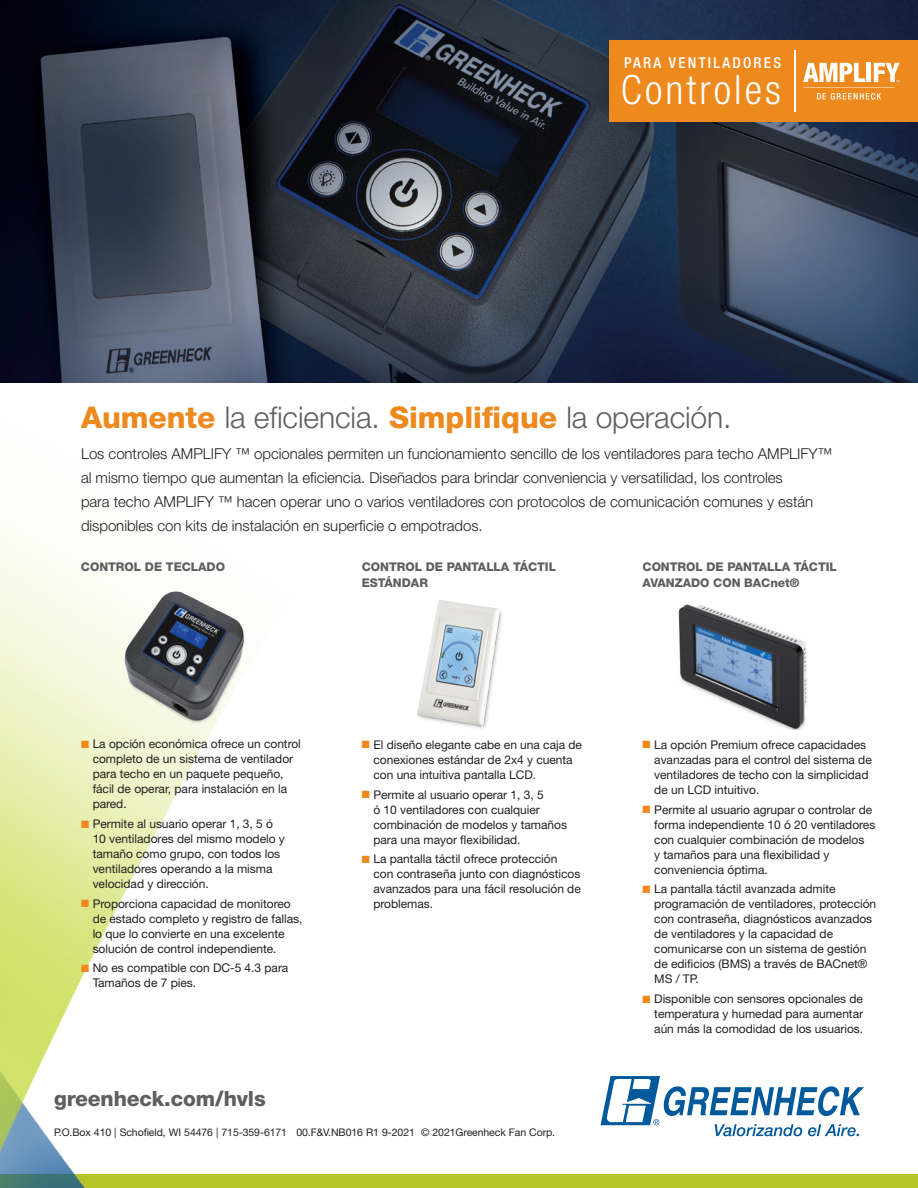
<style>
.page{position:relative;width:918px;height:1188px;background:#fff}
.page>*{position:absolute;margin:0;border:0;box-sizing:border-box;transform-origin:0 0}
.t1{font:300 condensed 40.5px "Helvetica Neue LT Std";letter-spacing:.075em;color:#fff}
.t2{font:300 30px "Helvetica Neue LT Std";letter-spacing:-.005em;color:#5f5f62}
.t3{font:800 21px "Helvetica Neue LT Std";letter-spacing:-.005em;color:#5f5f62}
.t4{font:300 15px/24px "Helvetica Neue LT Std";letter-spacing:-.005em;color:#231f20}
.t5{font:500 condensed 15px "Helvetica Neue LT Std";letter-spacing:.15em;color:#fff}
.t6{font:12px/15px "Helvetica Neue LT Std";letter-spacing:-.005em;color:#231f20}
.t7{font:800 12px/16.5px "Helvetica Neue LT Std";letter-spacing:-.005em;color:#5f5f62}
.t8{font:10.5px "Helvetica Neue LT Std";letter-spacing:-.01em;color:#231f20}
.s1{font-weight:800;color:#ed891d}
.s2{color:#ed891d}
</style>
<div class="page">
<img style="left:0;top:0;width:918px;height:382px">
<div style="left:0;top:1174px;width:918px;height:14px;background:#b5c527"></div>
<div style="left:609px;top:40px;width:309px;height:82px;background:#ed891d"></div>
<hr style="left:794px;top:50px;width:2px;height:62px;background:#fff">
<img style="left:0;top:520px;width:212px;height:668px">
<svg style="left:803px;top:63px;width:62px;height:19px"></svg>
<hr style="left:867px;top:63px;width:4px;height:19px;background:#fff">
<svg style="left:874px;top:63px;width:26px;height:19px"></svg>
<hr style="left:803px;top:87px;width:92px;height:1px;background:#fff">
<img style="left:85px;top:581px;width:160px;height:149px">
<img style="left:417px;top:600px;width:85px;height:129px">
<img style="left:678px;top:604px;width:129px;height:126px">
<svg style="left:817px;top:93px;width:64px;height:7px"></svg>
<svg style="left:601px;top:1076px;width:263px;height:60px"></svg>
<p class="t5" style="left:624px;top:53px;width:159px">PARA VENTILADORES</p>
<h1 class="t1" style="left:621px;top:66px;width:161px">Controles</h1>
<h2 class="t2" style="left:81px;top:399px;width:652px"><span class="s1">Aumente</span> la eficiencia. <span class="s1">Simplifique</span> la operación.</h2>
<p class="t4" style="left:81px;top:442px;width:753px">Los controles AMPLIFY ™ opcionales permiten un funcionamiento sencillo de los ventiladores para techo AMPLIFY™ al mismo tiempo que aumentan la eficiencia. Diseñados para brindar conveniencia y versatilidad, los controles<br>para techo AMPLIFY ™ hacen operar uno o varios ventiladores con protocolos de comunicación comunes y están disponibles con kits de instalación en superficie o empotrados.</p>
<p class="t7" style="left:81px;top:558px;width:146px">CONTROL DE TECLADO</p>
<p class="t7" style="left:362px;top:558px;width:196px">CONTROL DE PANTALLA TÁCTIL<br>ESTÁNDAR</p>
<p class="t7" style="left:643px;top:558px;width:196px">CONTROL DE PANTALLA TÁCTIL<br>AVANZADO CON BACnet®</p>
<p class="t6" style="left:93px;top:736px;width:210px;text-indent:-12px"><span class="s2">■</span> La opción económica ofrece un control completo de un sistema de ventilador para techo en un paquete pequeño, fácil de operar, para instalación en la pared.</p>
<p class="t6" style="left:93px;top:816px;width:194px;text-indent:-12px"><span class="s2">■</span> Permite al usuario operar 1, 3, 5 ó<br>10 ventiladores del mismo modelo y tamaño como grupo, con todos los ventiladores operando a la misma velocidad y dirección.</p>
<p class="t6" style="left:93px;top:896px;width:211px;text-indent:-12px"><span class="s2">■</span> Proporciona capacidad de monitoreo de estado completo y registro de fallas, lo que lo convierte en una excelente solución de control independiente.</p>
<p class="t6" style="left:93px;top:961px;width:197px;text-indent:-12px"><span class="s2">■</span> No es compatible con DC-5 4.3 para<br>Tamaños de 7 pies.</p>
<p class="t6" style="left:373px;top:737px;width:210px;text-indent:-12px"><span class="s2">■</span> El diseño elegante cabe en una caja de conexiones estándar de 2x4 y cuenta con una intuitiva pantalla LCD.</p>
<p class="t6" style="left:373px;top:787px;width:195px;text-indent:-12px"><span class="s2">■</span> Permite al usuario operar 1, 3, 5<br>ó 10 ventiladores con cualquier combinación de modelos y tamaños para una mayor flexibilidad.</p>
<p class="t6" style="left:373px;top:851px;width:209px;text-indent:-12px"><span class="s2">■</span> La pantalla táctil ofrece protección<br>con contraseña junto con diagnósticos avanzados para una fácil resolución de problemas.</p>
<h3 class="t3" style="left:54px;top:1086px;width:213px">greenheck.com/hvls</h3>
<p class="t8" style="left:54px;top:1126px;width:503px">P.O.Box 410 | Schofield, WI 54476 | 715-359-6171 00.F&amp;V.NB016 R1 9-2021 © 2021Greenheck Fan Corp.</p>
<p class="t6" style="left:654px;top:737px;width:219px;text-indent:-12px"><span class="s2">■</span> La opción Premium ofrece capacidades avanzadas para el control del sistema de ventiladores de techo con la simplicidad de un LCD intuitivo.</p>
<p class="t6" style="left:654px;top:802px;width:223px;text-indent:-12px"><span class="s2">■</span> Permite al usuario agrupar o controlar de forma independiente 10 ó 20 ventiladores con cualquier combinación de modelos<br>y tamaños para una flexibilidad y conveniencia óptima.</p>
<p class="t6" style="left:654px;top:881px;width:223px;text-indent:-12px"><span class="s2">■</span> La pantalla táctil avanzada admite programación de ventiladores, protección con contraseña, diagnósticos avanzados de ventiladores y la capacidad de comunicarse con un sistema de gestión de edificios (BMS) a través de BACnet® MS / TP.</p>
<p class="t6" style="left:654px;top:991px;width:210px;text-align:justify;text-indent:-12px"><span class="s2">■</span> Disponible con sensores opcionales de temperatura y humedad para aumentar aún más la comodidad de los usuarios.</p>
</div>
